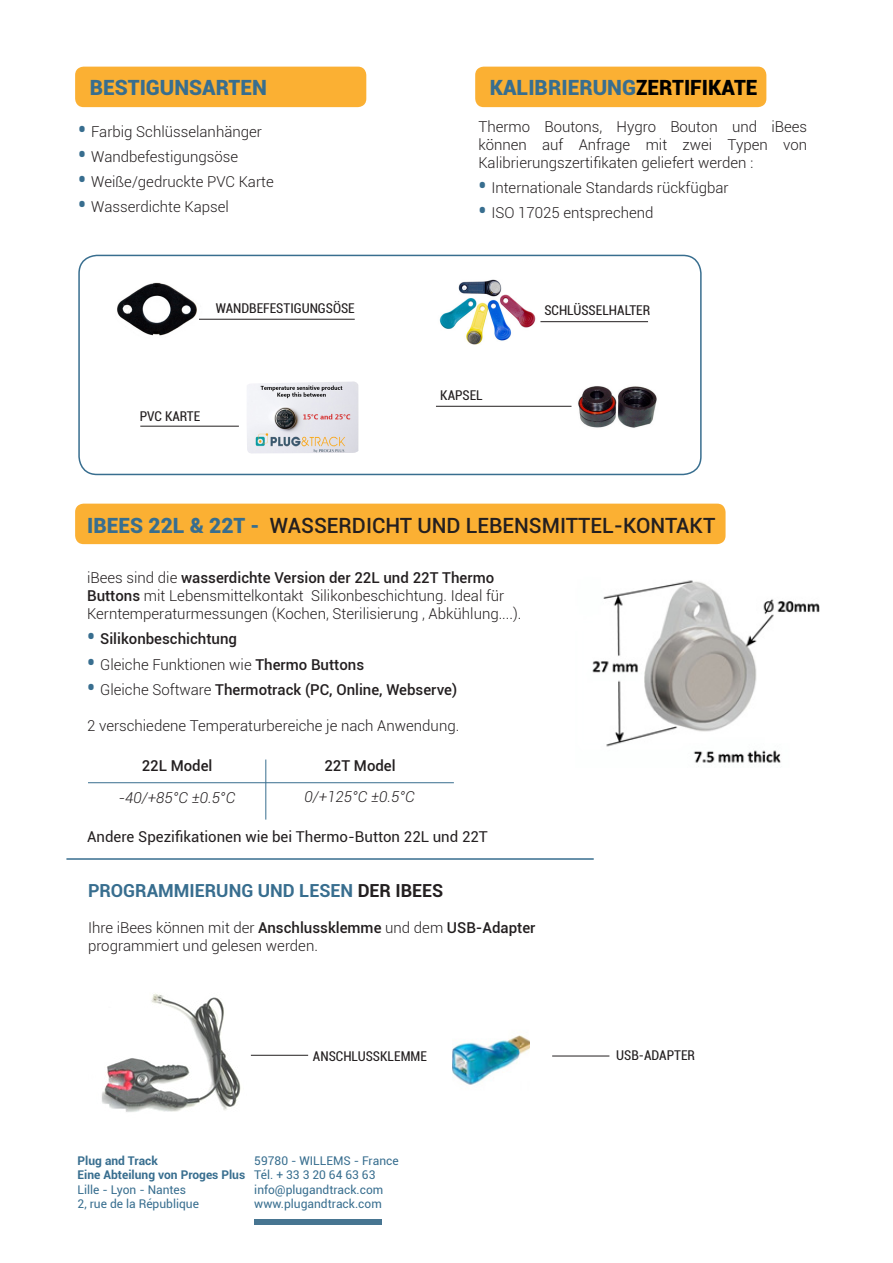
<style>
.page{position:relative;width:893px;height:1263px;background:#fff}
.page>*{position:absolute;margin:0;border:0;box-sizing:border-box;transform-origin:0 0}
.t1{font:500 21px "Roboto";color:#231f20}
.t2{font:900 21px "Roboto";color:#386e8f}
.t3{font:700 18px "Roboto";color:#386e8f}
.t4{font:300 15px/18px "Roboto";color:#231f20}
.t5{font:500 15px "Roboto";color:#231f20}
.t6{font:15px "Roboto";color:#231f20}
.t7{font:italic 300 15px "Roboto";color:#231f20}
.t8{font:condensed 13.5px "Roboto";color:#231f20}
.t9{font:12px "Roboto";color:#386e8f}
.t10{font:700 12px "Roboto";color:#386e8f}
.s1{font-weight:900;font-size:21px;color:#386e8f}
.s2{color:#000}
.s3{font-weight:900;color:#386e8f}
.s4{font-weight:500}
.s5{font-weight:300}
.s6{color:#231f20}
</style>
<div class="page">
<img style="left:592px;top:580px;width:227px;height:183px">
<hr style="left:88px;top:782px;width:366px;height:1px;background:#386e8f">
<hr style="left:265px;top:759px;width:1px;height:60px;background:#386e8f">
<img style="left:101px;top:993px;width:140px;height:119px">
<img style="left:452px;top:1035px;width:78px;height:50px">
<div style="left:254px;top:1219px;width:128px;height:6px;background:#477591"></div>
<div style="left:75px;top:504px;width:650px;height:40px;background:#fbb033;border-radius:9px"></div>
<hr style="left:66px;top:858px;width:528px;height:2px;background:#386e8f">
<hr style="left:251px;top:1055px;width:57px;height:1px;background:#231f20">
<hr style="left:552px;top:1056px;width:57px;height:1px;background:#231f20">
<div style="left:75px;top:67px;width:291px;height:40px;background:#fbb033;border-radius:9px"></div>
<img style="left:117px;top:282px;width:89px;height:54px">
<img style="left:247px;top:381px;width:111px;height:73px">
<img style="left:439px;top:279px;width:97px;height:66px">
<hr style="left:199px;top:319px;width:156px;height:1px;background:#231f20">
<hr style="left:140px;top:426px;width:99px;height:1px;background:#231f20">
<hr style="left:540px;top:321px;width:108px;height:1px;background:#231f20">
<div style="left:78px;top:255px;width:624px;height:220px;border:2px solid #386e8f;border-radius:18px"></div>
<img style="left:571px;top:386px;width:86px;height:42px">
<hr style="left:436px;top:406px;width:135px;height:1px;background:#231f20">
<div style="left:475px;top:67px;width:291px;height:40px;background:#fbb033;border-radius:9px"></div>
<p class="t2" style="left:90px;top:72px;width:179px">BESTIGUNSARTEN</p>
<p class="t4" style="left:78px;top:122px;width:185px"><span class="s1">•</span> Farbig Schlüsselanhänger</p>
<p class="t4" style="left:78px;top:147px;width:161px"><span class="s1">•</span> Wandbefestigungsöse</p>
<p class="t4" style="left:78px;top:172px;width:197px"><span class="s1">•</span> Weiße/gedruckte PVC Karte</p>
<p class="t4" style="left:78px;top:197px;width:152px"><span class="s1">•</span> Wasserdichte Kapsel</p>
<p class="t8" style="left:216px;top:299px;width:141px">WANDBEFESTIGUNGSÖSE</p>
<p class="t8" style="left:140px;top:407px;width:62px">PVC KARTE</p>
<p class="t2" style="left:490px;top:72px;width:269px">KALIBRIERUNG<span class="s2">ZERTIFIKATE</span></p>
<p class="t4" style="left:478px;top:117px;width:330px;text-align:justify">Thermo Boutons, Hygro Bouton und iBees können auf Anfrage mit zwei Typen von Kalibrierungszertifikaten geliefert werden :</p>
<p class="t4" style="left:478px;top:178px;width:252px"><span class="s1">•</span> Internationale Standards rückfügbar</p>
<p class="t4" style="left:478px;top:204px;width:177px"><span class="s1">•</span> ISO 17025 entsprechend</p>
<p class="t8" style="left:440px;top:386px;width:44px">KAPSEL</p>
<p class="t8" style="left:544px;top:301px;width:107px">SCHLÜSSELHALTER</p>
<p class="t1" style="left:87px;top:511px;width:630px"><span class="s3">IBEES 22L &amp; 22T -</span> WASSERDICHT UND LEBENSMITTEL-KONTAKT</p>
<p class="t4" style="left:87px;top:568px;width:436px">iBees sind die <span class="s4">wasserdichte Version der 22L und 22T Thermo<br>Buttons</span> mit Lebensmittelkontakt Silikonbeschichtung. Ideal für<br>Kerntemperaturmessungen (Kochen, Sterilisierung , Abkühlung....).</p>
<p class="t5" style="left:87px;top:628px;width:151px"><span class="s1">•</span> Silikonbeschichtung</p>
<p class="t4" style="left:87px;top:655px;width:278px"><span class="s1">•</span> Gleiche Funktionen wie <span class="s4">Thermo Buttons</span></p>
<p class="t5" style="left:87px;top:679px;width:371px"><span class="s1">•</span> <span class="s5">Gleiche Software</span> Thermotrack (PC, Online, Webserve)</p>
<p class="t4" style="left:87px;top:716px;width:374px">2 verschiedene Temperaturbereiche je nach Anwendung.</p>
<p class="t5" style="left:142px;top:755px;width:72px">22L Model</p>
<p class="t5" style="left:324px;top:755px;width:73px">22T Model</p>
<p class="t7" style="left:119px;top:788px;width:118px">-40/+85°C ±0.5°C</p>
<p class="t7" style="left:305px;top:786px;width:112px">0/+125°C ±0.5°C</p>
<p class="t6" style="left:87px;top:826px;width:402px">Andere Spezifikationen wie bei Thermo-Button 22L und 22T</p>
<p class="t3" style="left:88px;top:878px;width:357px">PROGRAMMIERUNG UND LESEN <span class="s6">DER IBEES</span></p>
<p class="t4" style="left:88px;top:918px;width:449px">Ihre iBees können mit der <span class="s4">Anschlussklemme</span> und dem <span class="s4">USB-Adapter </span>programmiert und gelesen werden.</p>
<p class="t8" style="left:313px;top:1046px;width:115px">ANSCHLUSSKLEMME</p>
<p class="t8" style="left:616px;top:1046px;width:80px">USB-ADAPTER</p>
<p class="t10" style="left:78px;top:1152px;width:82px">Plug and Track</p>
<p class="t10" style="left:78px;top:1166px;width:169px">Eine Abteilung von Proges Plus</p>
<p class="t9" style="left:78px;top:1181px;width:110px">Lille - Lyon - Nantes</p>
<p class="t9" style="left:78px;top:1195px;width:123px">2, rue de la République</p>
<p class="t9" style="left:254px;top:1152px;width:146px">59780 - WILLEMS - France</p>
<p class="t9" style="left:254px;top:1166px;width:123px">Tél. + 33 3 20 64 63 63</p>
<p class="t9" style="left:254px;top:1181px;width:131px">info@plugandtrack.com</p>
<p class="t9" style="left:254px;top:1195px;width:129px">www.plugandtrack.com</p>
</div>
